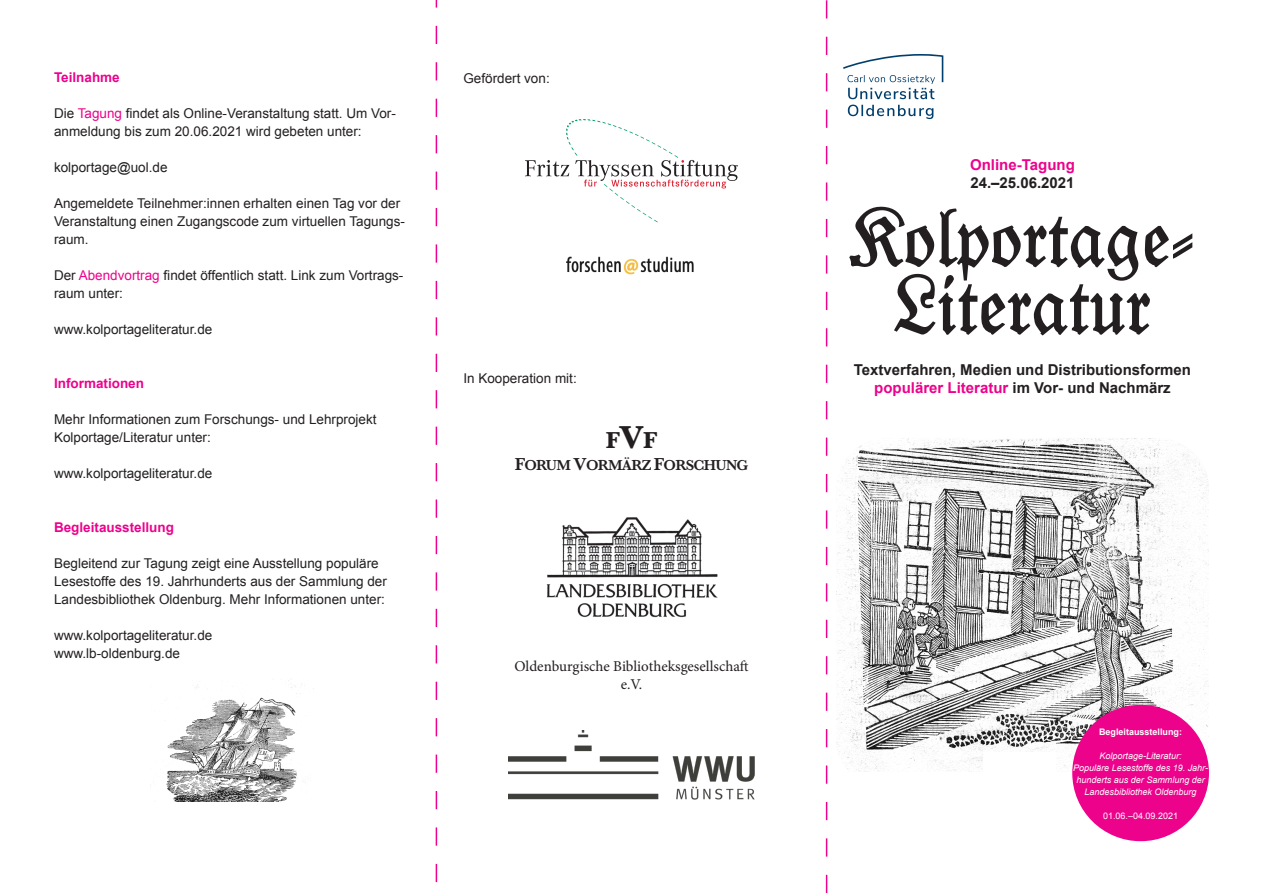
<style>
.page{position:relative;width:1263px;height:893px;background:#fff}
.page>*{position:absolute;margin:0;border:0;box-sizing:border-box;transform-origin:0 0}
.t1{font:700 82.5px "Leipzig Fraktur";color:#231f20}
.t2{font:700 24px "Baskerville";color:#231f20}
.t3{font:700 15px "Arial";color:#231f20}
.t4{font:700 15px "Arial";color:#ed028c}
.t5{font:15px/18px "Minion Pro";letter-spacing:-.005em;color:#231f20;text-align:center}
.t6{font:600 15px "Baskerville";letter-spacing:-.05em;color:#231f20}
.t7{font:13.5px/18px "Arial";color:#231f20}
.t8{font:700 13.5px "Arial";color:#ed028c}
.t9{font:italic 9px/12px "Arial";color:#fff;text-align:center}
.t10{font:700 9px "Arial";color:#fff}
.t11{font:9px "Arial";color:#fff}
.s1{color:#ed028c}
.s2{font-size:33px}
.s3{font-size:18px}
.s4{color:#231f20}
</style>
<div class="page">
<img style="left:836px;top:438px;width:373px;height:334px">
<svg style="left:848px;top:105px;width:85px;height:14px"></svg>
<svg style="left:843px;top:54px;width:100px;height:45px"></svg>
<img style="left:509px;top:730px;width:245px;height:69px">
<svg style="left:525px;top:119px;width:213px;height:103px"></svg>
<img style="left:546px;top:517px;width:172px;height:101px">
<div style="left:983px;top:753px;width:72px;height:21px;background:#fff"></div>
<img style="left:566px;top:256px;width:128px;height:19px">
<svg style="left:436px;top:0;width:1px;height:883px"></svg>
<svg style="left:826px;top:0;width:1px;height:893px"></svg>
<div style="left:1072px;top:705px;width:137px;height:136px;background:#ed028c;border-radius:50%"></div>
<img style="left:166px;top:680px;width:148px;height:121px">
<p class="t8" style="left:54px;top:68px;width:67px">Teilnahme</p>
<p class="t7" style="left:54px;top:104px;width:343px">Die <span class="s1">Tagung</span> findet als Online-Veranstaltung statt. Um Vor&shy;anmeldung bis zum 20.06.2021 wird gebeten unter:</p>
<p class="t7" style="left:54px;top:158px;width:115px">kolportage@uol.de</p>
<p class="t7" style="left:54px;top:194px;width:352px">Angemeldete Teilnehmer:innen erhalten einen Tag vor der<br>Veranstaltung einen Zugangscode zum virtuellen Tagungs&shy;raum.</p>
<p class="t7" style="left:54px;top:266px;width:351px">Der <span class="s1">Abendvortrag</span> findet öffentlich statt. Link zum Vortrags&shy;raum unter:</p>
<p class="t7" style="left:54px;top:320px;width:160px">www.kolportageliteratur.de</p>
<p class="t8" style="left:54px;top:374px;width:92px">Informationen</p>
<p class="t7" style="left:54px;top:410px;width:324px">Mehr Informationen zum Forschungs- und Lehrprojekt<br>Kolportage/Literatur unter:</p>
<p class="t7" style="left:54px;top:464px;width:160px">www.kolportageliteratur.de</p>
<p class="t8" style="left:54px;top:518px;width:122px">Begleitausstellung</p>
<p class="t7" style="left:54px;top:554px;width:334px">Begleitend zur Tagung zeigt eine Ausstellung populäre<br>Lesestoffe des 19. Jahrhunderts aus der Sammlung der<br>Landesbibliothek Oldenburg. Mehr Informationen unter:</p>
<p class="t7" style="left:54px;top:626px;width:160px">www.kolportageliteratur.de</p>
<p class="t7" style="left:54px;top:644px;width:128px">www.lb-oldenburg.de</p>
<p class="t7" style="left:463px;top:69px;width:88px">Gefördert von:</p>
<p class="t7" style="left:463px;top:370px;width:115px">In Kooperation mit:</p>
<p class="t2" style="left:606px;top:423px;width:53px">F<span class="s2">V</span>F</p>
<p class="t6" style="left:515px;top:454px;width:235px"><span class="s3">F</span>ORUM <span class="s3">V</span>ORMÄRZ <span class="s3">F</span>ORSCHUNG</p>
<p class="t5" style="left:514px;top:657px;width:236px">Oldenburgische Bibliotheksgesellschaft e.V.</p>
<p class="t4" style="left:970px;top:155px;width:106px">Online-Tagung</p>
<p class="t3" style="left:970px;top:173px;width:106px">24.–25.06.2021</p>
<p class="t1" style="left:850px;top:184px;width:347px">Kolportage-</p>
<p class="t1" style="left:894px;top:252px;width:257px">Literatur</p>
<p class="t3" style="left:854px;top:360px;width:339px">Textverfahren, Medien und Distributionsformen</p>
<p class="t4" style="left:874px;top:378px;width:298px">populärer Literatur <span class="s4">im Vor- und Nachmärz</span></p>
<p class="t10" style="left:1099px;top:726px;width:85px">Begleitausstellung:</p>
<p class="t9" style="left:1099px;top:750px;width:84px">Kolportage-Literatur:</p>
<p class="t9" style="left:1073px;top:762px;width:136px">Populäre Lesestoffe des 19. Jahr&shy;hunderts aus der Sammlung der</p>
<p class="t9" style="left:1084px;top:786px;width:114px">Landesbibliothek Oldenburg</p>
<p class="t11" style="left:1103px;top:810px;width:77px">01.06.–04.09.2021</p>
</div>
